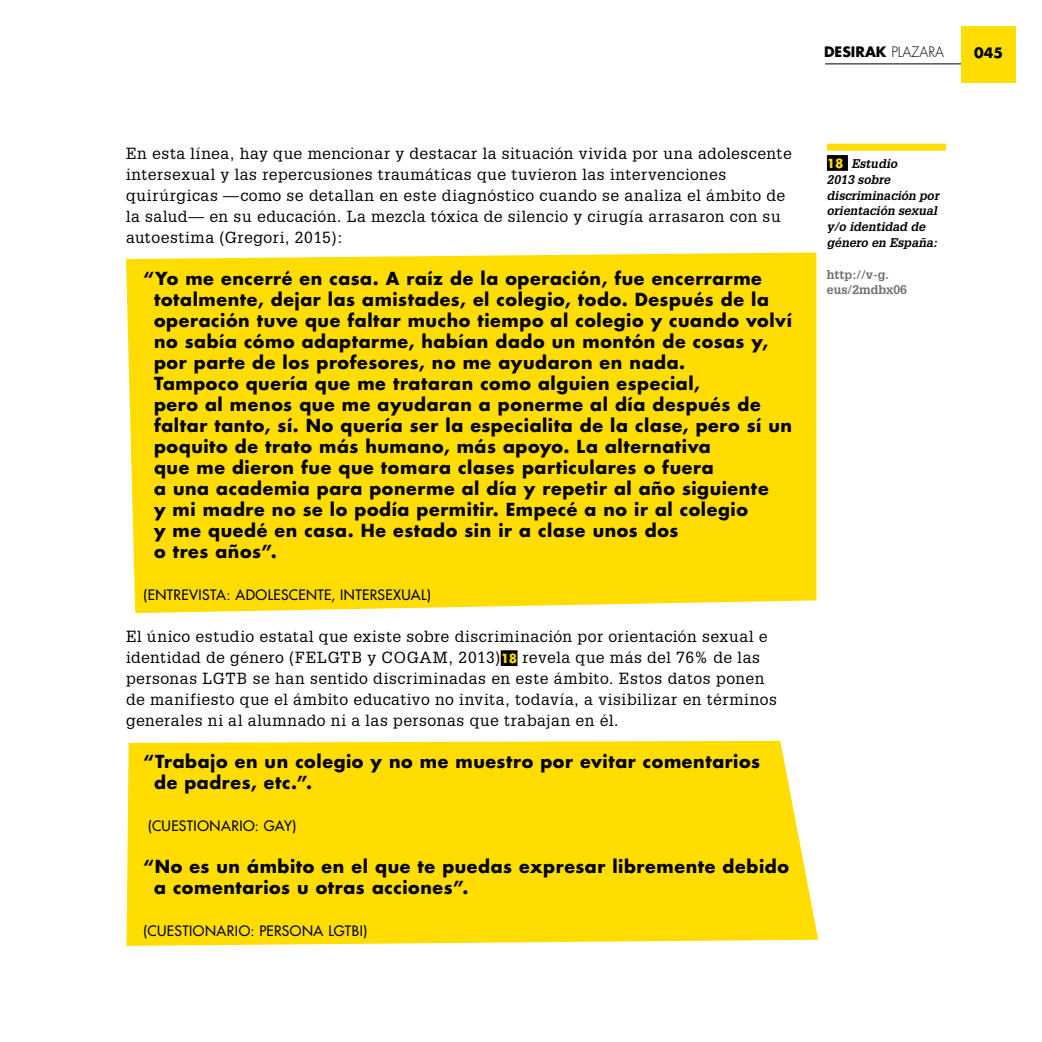
<style>
.page{position:relative;width:1042px;height:1042px;background:#fff}
.page>*{position:absolute;margin:0;border:0;box-sizing:border-box;transform-origin:0 0}
.t1{font:700 17.5px/21px "Futura Std";letter-spacing:.035em;color:#000}
.t2{font:15.75px/21px "Glypha LT Std";letter-spacing:.035em;color:#000}
.t3{font:500 14px "Futura Std";letter-spacing:.03em;color:#000}
.t4{font:700 14px "Futura Std";color:#000}
.t5{font:italic 700 12.25px/15.8px "Glypha LT Std";color:#000}
.t6{font:700 12.25px/15.8px "Glypha LT Std";color:#6d6e71}
.s1{font-weight:300}
.s2{font-family:"Futura Std";font-weight:700;font-size:12.25px;color:#fd0}
.s3{font-family:"Futura Std";font-style:normal;color:#fd0}
</style>
<div class="page">
<hr style="left:825px;top:64px;width:148px;height:1px;background:#000">
<div style="left:961px;top:26px;width:54px;height:57px;background:#fd0"></div>
<div style="left:127px;top:741px;width:691px;height:205px;background:#fd0"></div>
<div style="left:126px;top:252px;width:690px;height:361px;background:#fd0"></div>
<div style="left:501px;top:650px;width:16px;height:16px;background:#000"></div>
<div style="left:827px;top:144px;width:119px;height:7px;background:#fd0"></div>
<div style="left:827px;top:155px;width:21px;height:16px;background:#000"></div>
<p class="t4" style="left:824px;top:42px;width:122px">DESIRAK <span class="s1">PLAZARA</span></p>
<p class="t4" style="left:974px;top:43px;width:30px">045</p>
<p class="t2" style="left:126px;top:143px;width:667px">En esta línea, hay que mencionar y destacar la situación vivida por una adolescente intersexual y las repercusiones traumáticas que tuvieron las intervenciones quirúrgicas —como se detallan en este diagnóstico cuando se analiza el ámbito de la salud— en su educación. La mezcla tóxica de silencio y cirugía arrasaron con su autoestima (Gregori, 2015):</p>
<p class="t1" style="left:154px;top:268px;width:640px;text-indent:-10px">“Yo me encerré en casa. A raíz de la operación, fue encerrarme totalmente, dejar las amistades, el colegio, todo. Después de la operación tuve que faltar mucho tiempo al colegio y cuando volví no sabía cómo adaptarme, habían dado un montón de cosas y, por parte de los profesores, no me ayudaron en nada.<br>Tampoco quería que me trataran como alguien especial,<br>pero al menos que me ayudaran a ponerme al día después de faltar tanto, sí. No quería ser la especialita de la clase, pero sí un poquito de trato más humano, más apoyo. La alternativa<br>que me dieron fue que tomara clases particulares o fuera<br>a una academia para ponerme al día y repetir al año siguiente<br>y mi madre no se lo podía permitir. Empecé a no ir al colegio<br>y me quedé en casa. He estado sin ir a clase unos dos<br>o tres años”.</p>
<p class="t3" style="left:144px;top:586px;width:289px">(ENTREVISTA: ADOLESCENTE, INTERSEXUAL)</p>
<p class="t2" style="left:126px;top:626px;width:652px">El único estudio estatal que existe sobre discriminación por orientación sexual e identidad de género (FELGTB y COGAM, 2013)<span class="s2">18</span> revela que más del 76% de las personas LGTB se han sentido discriminadas en este ámbito. Estos datos ponen de manifiesto que el ámbito educativo no invita, todavía, a visibilizar en términos generales ni al alumnado ni a las personas que trabajan en él.</p>
<p class="t1" style="left:154px;top:751px;width:607px;text-indent:-10px">“Trabajo en un colegio y no me muestro por evitar comentarios de padres, etc.”.</p>
<p class="t3" style="left:148px;top:817px;width:150px">(CUESTIONARIO: GAY)</p>
<p class="t1" style="left:154px;top:856px;width:636px;text-indent:-10px">“No es un ámbito en el que te puedas expresar libremente debido a comentarios u otras acciones”.</p>
<p class="t3" style="left:144px;top:922px;width:225px">(CUESTIONARIO: PERSONA LGTBI)</p>
<p class="t5" style="left:827px;top:156px;width:114px"><span class="s3">18</span> Estudio<br>2013 sobre discriminación por orientación sexual y/o identidad de género en España:</p>
<p class="t6" style="left:827px;top:266px;width:82px">http://v-g. eus/2mdbx06</p>
</div>
